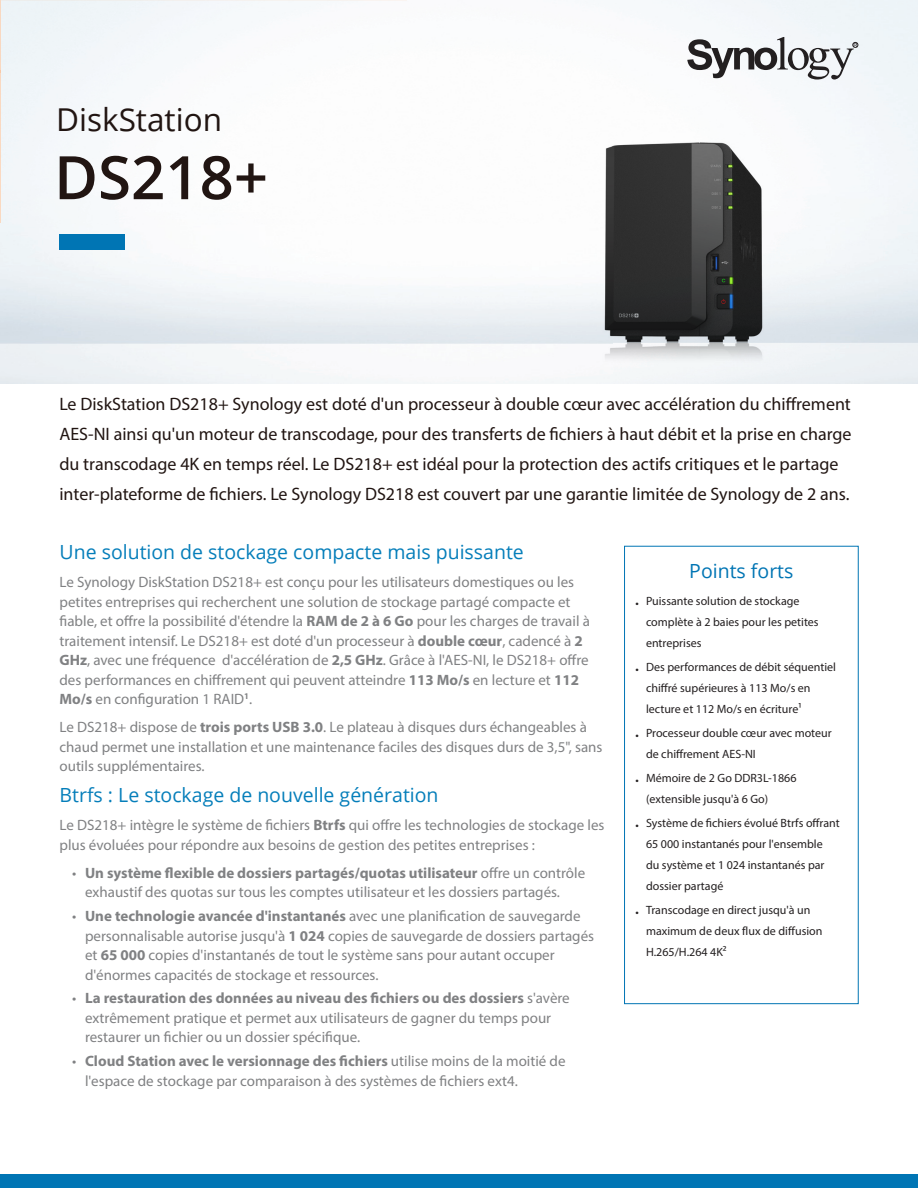
<style>
.page{position:relative;width:918px;height:1188px;background:#fff}
.page>*{position:absolute;margin:0;border:0;box-sizing:border-box;transform-origin:0 0}
.Model_Name{font:600 60px "Open Sans";color:#211512}
.Product_Type{font:31.5px "Open Sans";color:#211512}
.Chapter_Title_1{font:19.5px "Open Sans";color:#057eba}
.Body_Content{font:19.5px "Open Sans";color:#057eba}
.Selling_Title{font:19.5px "Open Sans";color:#0075b4}
.Introduction{font:18px/30px "Myriad Pro";color:#211512}
.Body_Content-2{font:15px/19.5px "Myriad Pro";color:#808183}
.t1{font:12px/21px "Myriad Pro";color:#231f20}
.s1{font-weight:700}
</style>
<div class="page">
<div style="left:0;top:1174px;width:918px;height:14px;background:#0075b4"></div>
<svg style="left:687px;top:37px;width:171px;height:43px"></svg>
<div style="left:59px;top:234px;width:66px;height:16px;background:#0075b4"></div>
<div style="left:624px;top:546px;width:234px;height:458px;border:1px solid #0075b4"></div>
<img style="left:561px;top:137px;width:247px;height:233px">
<p class="Product_Type" style="left:56px;top:98px;width:167px">DiskStation</p>
<p class="Model_Name" style="left:54px;top:136px;width:216px">DS218+</p>
<p class="Introduction" style="left:59px;top:389px;width:794px">Le DiskStation DS218+ Synology est doté d'un processeur à double cœur avec accélération du chiffrement AES-NI ainsi qu'un moteur de transcodage, pour des transferts de fichiers à haut débit et la prise en charge du transcodage 4K en temps réel. Le DS218+ est idéal pour la protection des actifs critiques et le partage inter-plateforme de fichiers. Le Synology DS218 est couvert par une garantie limitée de Synology de 2 ans.</p>
<p class="Chapter_Title_1" style="left:60px;top:539px;width:466px">Une solution de stockage compacte mais puissante</p>
<p class="Body_Content-2" style="left:60px;top:572px;width:532px">Le Synology DiskStation DS218+ est conçu pour les utilisateurs domestiques ou les petites entreprises qui recherchent une solution de stockage partagé compacte et fiable, et offre la possibilité d'étendre la <span class="s1">RAM de 2 à 6 Go</span> pour les charges de travail à traitement intensif. Le DS218+ est doté d'un processeur à <span class="s1">double cœur</span>, cadencé à <span class="s1">2<br>GHz</span>, avec une fréquence d'accélération de <span class="s1">2,5 GHz</span>. Grâce à l'AES-NI, le DS218+ offre des performances en chiffrement qui peuvent atteindre <span class="s1">113 Mo/s</span> en lecture et <span class="s1">112<br>Mo/s</span> en configuration 1 RAID<sup>1</sup>.</p>
<p class="Body_Content-2" style="left:60px;top:717px;width:544px">Le DS218+ dispose de <span class="s1">trois ports USB 3.0</span>. Le plateau à disques durs échangeables à chaud permet une installation et une maintenance faciles des disques durs de 3,5", sans outils supplémentaires.</p>
<p class="Body_Content" style="left:60px;top:782px;width:381px">Btrfs : Le stockage de nouvelle génération</p>
<p class="Body_Content-2" style="left:60px;top:815px;width:546px">Le DS218+ intègre le système de fichiers <span class="s1">Btrfs</span> qui offre les technologies de stockage les plus évoluées pour répondre aux besoins de gestion des petites entreprises :</p>
<p class="Body_Content-2" style="left:85px;top:863px;width:502px;text-indent:-13px">• <span class="s1">Un système flexible de dossiers partagés/quotas utilisateur</span> offre un contrôle exhaustif des quotas sur tous les comptes utilisateur et les dossiers partagés.</p>
<p class="Body_Content-2" style="left:85px;top:906px;width:511px;text-indent:-13px">• <span class="s1">Une technologie avancée d'instantanés</span> avec une planification de sauvegarde personnalisable autorise jusqu'à <span class="s1">1 024</span> copies de sauvegarde de dossiers partagés et <span class="s1">65 000</span> copies d'instantanés de tout le système sans pour autant occuper d'énormes capacités de stockage et ressources.</p>
<p class="Body_Content-2" style="left:85px;top:988px;width:486px;text-indent:-13px">• <span class="s1">La restauration des données au niveau des fichiers ou des dossiers</span> s'avère extrêmement pratique et permet aux utilisateurs de gagner du temps pour restaurer un fichier ou un dossier spécifique.</p>
<p class="Body_Content-2" style="left:85px;top:1051px;width:482px;text-indent:-13px">• <span class="s1">Cloud Station avec le versionnage des fichiers</span> utilise moins de la moitié de l'espace de stockage par comparaison à des systèmes de fichiers ext4.</p>
<p class="Selling_Title" style="left:689px;top:557px;width:106px">Points forts</p>
<p class="t1" style="left:646px;top:591px;width:174px;text-indent:-11px">• Puissante solution de stockage complète à 2 baies pour les petites entreprises</p>
<p class="t1" style="left:646px;top:657px;width:192px;text-indent:-11px">• Des performances de débit séquentiel chiffré supérieures à 113 Mo/s en lecture et 112 Mo/s en écriture1</p>
<p class="t1" style="left:646px;top:723px;width:187px;text-indent:-11px">• Processeur double cœur avec moteur de chiffrement AES-NI</p>
<p class="t1" style="left:646px;top:768px;width:152px;text-indent:-11px">• Mémoire de 2 Go DDR3L-1866 (extensible jusqu'à 6 Go)</p>
<p class="t1" style="left:646px;top:813px;width:195px;text-indent:-11px">• Système de fichiers évolué Btrfs offrant<br>65 000 instantanés pour l'ensemble<br>du système et 1 024 instantanés par dossier partagé</p>
<p class="t1" style="left:646px;top:900px;width:178px;text-indent:-11px">• Transcodage en direct jusqu'à un maximum de deux flux de diffusion<br>H.265/H.264 4K2</p>
</div>
